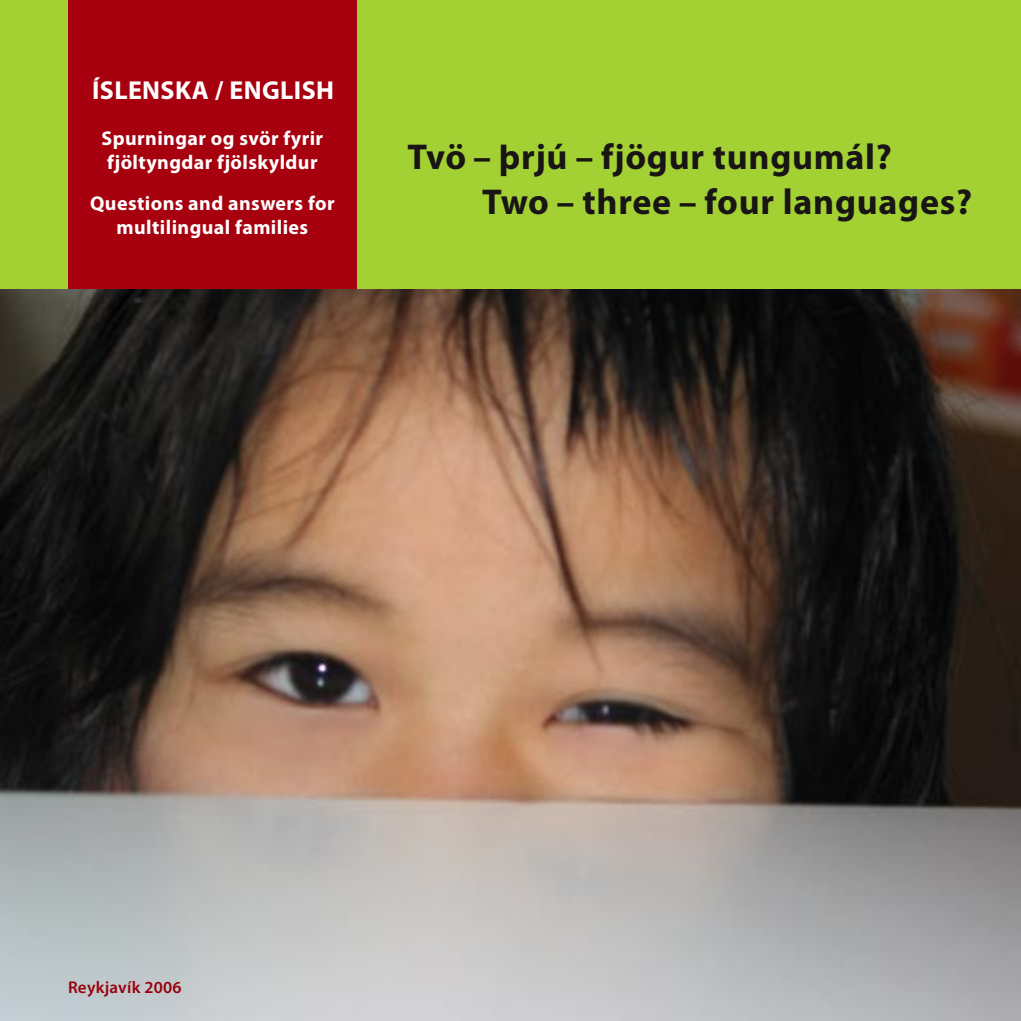
<style>
.page{position:relative;width:1021px;height:1021px;background:#fff}
.page>*{position:absolute;margin:0;border:0;box-sizing:border-box;transform-origin:0 0}
.t1{font:700 36px/45.4px "Myriad Pro";letter-spacing:.02em;color:#181514}
.t2{font:700 26px "Myriad Pro";letter-spacing:.015em;color:#fff}
.t3{font:700 20px/24px "Myriad Pro";letter-spacing:.02em;color:#fff}
.t4{font:600 17px "Myriad Pro";letter-spacing:.015em;color:#99000d}
</style>
<div class="page">
<div style="left:0;top:0;width:1020px;height:291px;background:#a3d134"></div>
<div style="left:68px;top:0;width:289px;height:290px;background:#a7000e"></div>
<img style="left:0;top:290px;width:1020px;height:730px">
<h2 class="t2" style="left:92px;top:76px;width:243px">ÍSLENSKA / ENGLISH</h2>
<p class="t3" style="left:102px;top:127px;width:223px">Spurningar og svör fyrir fjöltyngdar fjölskyldur</p>
<p class="t3" style="left:90px;top:191px;width:246px;text-align:center">Questions and answers for multilingual families</p>
<h1 class="t1" style="left:482px;top:134px;width:491px;text-indent:-75px">Tvö – þrjú – fjögur tungumál?<br>Two – three – four languages?</h1>
<p class="t4" style="left:68px;top:977px;width:115px">Reykjavík 2006</p>
</div>
